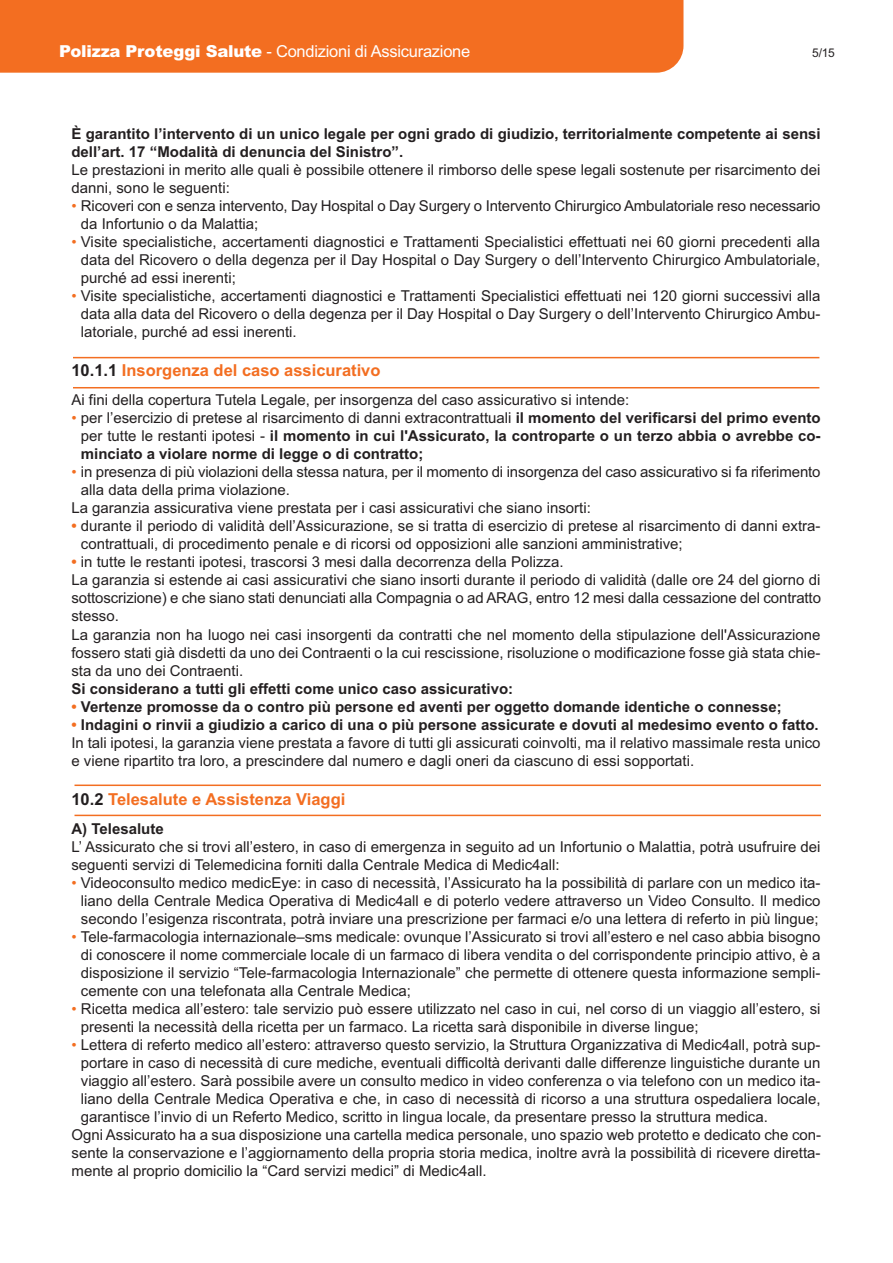
<style>
.page{position:relative;width:893px;height:1263px;background:#fff}
.page>*{position:absolute;margin:0;border:0;box-sizing:border-box;transform-origin:0 0}
.t1{font:700 16.5px "Arial";color:#f36e21}
.t2{font:16.5px "Arial";letter-spacing:-.015em;color:#fff}
.t3{font:15px/18px "Arial";color:#231f20}
.t4{font:700 15px/18px "Arial";color:#231f20}
.t5{font:12px "Arial";color:#231f20}
.s1{font-weight:900}
.s2{color:#f36e21}
.s3{color:#231f20}
.s4{font-weight:400;color:#f36e21}
.s5{font-weight:400}
.s6{font-weight:700;color:#f36e21}
.s7{font-weight:700}
</style>
<div class="page">
<div style="left:0;top:0;width:683px;height:73px;background:#f36e21"></div>
<hr style="left:75px;top:815px;width:746px;height:1px;background:#f36e21">
<hr style="left:75px;top:784px;width:746px;height:2px;background:#f36e21">
<hr style="left:73px;top:387px;width:746px;height:1px;background:#f36e21">
<hr style="left:73px;top:357px;width:746px;height:1px;background:#f36e21">
<p class="t2" style="left:59px;top:46px;width:413px"><span class="s1">Polizza Proteggi Salute</span> - Condizioni di Assicurazione</p>
<p class="t5" style="left:812px;top:48px;width:24px">5/15</p>
<p class="t4" style="left:71px;top:126px;width:751px">È garantito l’intervento di un unico legale per ogni grado di giudizio, territorialmente competente ai sensi dell’art. 17 “Modalità di denuncia del Sinistro”.</p>
<p class="t3" style="left:71px;top:162px;width:751px">Le prestazioni in merito alle quali è possibile ottenere il rimborso delle spese legali sostenute per risarcimento dei danni, sono le seguenti:</p>
<p class="t3" style="left:81px;top:198px;width:741px;text-indent:-9px"><span class="s2">•</span> Ricoveri con e senza intervento, Day Hospital o Day Surgery o Intervento Chirurgico Ambulatoriale reso necessario da Infortunio o da Malattia;</p>
<p class="t3" style="left:81px;top:234px;width:741px;text-align:justify;text-indent:-9px"><span class="s2">•</span> Visite specialistiche, accertamenti diagnostici e Trattamenti Specialistici effettuati nei 60 giorni precedenti alla data del Ricovero o della degenza per il Day Hospital o Day Surgery o dell’Intervento Chirurgico Ambulatoriale, purché ad essi inerenti;</p>
<p class="t3" style="left:81px;top:288px;width:741px;text-align:justify;text-indent:-9px"><span class="s2">•</span> Visite specialistiche, accertamenti diagnostici e Trattamenti Specialistici effettuati nei 120 giorni successivi alla data alla data del Ricovero o della degenza per il Day Hospital o Day Surgery o dell’Intervento Chirurgico Ambu&shy;latoriale, purché ad essi inerenti.</p>
<p class="t1" style="left:71px;top:364px;width:311px"><span class="s3">10.1.1</span> Insorgenza del caso assicurativo</p>
<p class="t3" style="left:71px;top:393px;width:559px">Ai fini della copertura Tutela Legale, per insorgenza del caso assicurativo si intende:</p>
<p class="t4" style="left:81px;top:411px;width:741px;text-align:justify;text-indent:-9px"><span class="s4">•</span> <span class="s5">per l’esercizio di pretese al risarcimento di danni extracontrattuali</span> il momento del verificarsi del primo evento <span class="s5">per tutte le restanti ipotesi -</span> il momento in cui l'Assicurato, la controparte o un terzo abbia o avrebbe co&shy;minciato a violare norme di legge o di contratto;</p>
<p class="t3" style="left:71px;top:465px;width:751px"><span class="s2">•</span> in presenza di più violazioni della stessa natura, per il momento di insorgenza del caso assicurativo si fa riferimento</p>
<p class="t3" style="left:81px;top:483px;width:211px">alla data della prima violazione.</p>
<p class="t3" style="left:71px;top:501px;width:521px">La garanzia assicurativa viene prestata per i casi assicurativi che siano insorti:</p>
<p class="t3" style="left:81px;top:519px;width:741px;text-indent:-9px"><span class="s6">•</span> durante il periodo di validità dell’Assicurazione, se si tratta di esercizio di pretese al risarcimento di danni extra&shy;contrattuali, di procedimento penale e di ricorsi od opposizioni alle sanzioni amministrative;</p>
<p class="t3" style="left:71px;top:555px;width:751px"><span class="s6">•</span> in tutte le restanti ipotesi, trascorsi 3 mesi dalla decorrenza della Polizza.<br>La garanzia si estende ai casi assicurativi che siano insorti durante il periodo di validità (dalle ore 24 del giorno di sottoscrizione) e che siano stati denunciati alla Compagnia o ad ARAG, entro 12 mesi dalla cessazione del contratto stesso.<br>La garanzia non ha luogo nei casi insorgenti da contratti che nel momento della stipulazione dell'Assicurazione fossero stati già disdetti da uno dei Contraenti o la cui rescissione, risoluzione o modificazione fosse già stata chie&shy;sta da uno dei Contraenti.</p>
<p class="t4" style="left:71px;top:681px;width:443px">Si considerano a tutti gli effetti come unico caso assicurativo:</p>
<p class="t4" style="left:71px;top:699px;width:712px"><span class="s2">•</span> Vertenze promosse da o contro più persone ed aventi per oggetto domande identiche o connesse;</p>
<p class="t3" style="left:71px;top:717px;width:751px"><span class="s6">•</span> <span class="s7">Indagini o rinvii a giudizio a carico di una o più persone assicurate e dovuti al medesimo evento o fatto.<br></span>In tali ipotesi, la garanzia viene prestata a favore di tutti gli assicurati coinvolti, ma il relativo massimale resta unico e viene ripartito tra loro, a prescindere dal numero e dagli oneri da ciascuno di essi sopportati.</p>
<p class="t1" style="left:71px;top:793px;width:275px"><span class="s3">10.2</span> Telesalute e Assistenza Viaggi</p>
<p class="t4" style="left:71px;top:821px;width:94px">A) Telesalute</p>
<p class="t3" style="left:71px;top:839px;width:751px">L’ Assicurato che si trovi all’estero, in caso di emergenza in seguito ad un Infortunio o Malattia, potrà usufruire dei seguenti servizi di Telemedicina forniti dalla Centrale Medica di Medic4all:</p>
<p class="t3" style="left:81px;top:875px;width:741px;text-align:justify;text-indent:-9px"><span class="s2">•</span> Videoconsulto medico medicEye: in caso di necessità, l’Assicurato ha la possibilità di parlare con un medico ita&shy;liano della Centrale Medica Operativa di Medic4all e di poterlo vedere attraverso un Video Consulto. Il medico secondo l’esigenza riscontrata, potrà inviare una prescrizione per farmaci e/o una lettera di referto in più lingue;</p>
<p class="t3" style="left:81px;top:929px;width:741px;text-align:justify;text-indent:-9px"><span class="s2">•</span> Tele-farmacologia internazionale–sms medicale: ovunque l’Assicurato si trovi all’estero e nel caso abbia bisogno di conoscere il nome commerciale locale di un farmaco di libera vendita o del corrispondente principio attivo, è a disposizione il servizio “Tele-farmacologia Internazionale” che permette di ottenere questa informazione sempli&shy;cemente con una telefonata alla Centrale Medica;</p>
<p class="t3" style="left:81px;top:1001px;width:741px;text-indent:-9px"><span class="s2">•</span> Ricetta medica all’estero: tale servizio può essere utilizzato nel caso in cui, nel corso di un viaggio all’estero, si presenti la necessità della ricetta per un farmaco. La ricetta sarà disponibile in diverse lingue;</p>
<p class="t3" style="left:71px;top:1037px;width:751px"><span class="s2">•</span> Lettera di referto medico all’estero: attraverso questo servizio, la Struttura Organizzativa di Medic4all, potrà sup-</p>
<p class="t3" style="left:81px;top:1055px;width:741px">portare in caso di necessità di cure mediche, eventuali difficoltà derivanti dalle differenze linguistiche durante un</p>
<p class="t3" style="left:81px;top:1073px;width:741px">viaggio all’estero. Sarà possibile avere un consulto medico in video conferenza o via telefono con un medico ita-</p>
<p class="t3" style="left:81px;top:1091px;width:741px">liano della Centrale Medica Operativa e che, in caso di necessità di ricorso a una struttura ospedaliera locale,</p>
<p class="t3" style="left:81px;top:1109px;width:688px">garantisce l’invio di un Referto Medico, scritto in lingua locale, da presentare presso la struttura medica.</p>
<p class="t3" style="left:71px;top:1127px;width:751px">Ogni Assicurato ha a sua disposizione una cartella medica personale, uno spazio web protetto e dedicato che con-</p>
<p class="t3" style="left:71px;top:1145px;width:751px">sente la conservazione e l’aggiornamento della propria storia medica, inoltre avrà la possibilità di ricevere diretta-</p>
<p class="t3" style="left:72px;top:1163px;width:417px">mente al proprio domicilio la “Card servizi medici” di Medic4all.</p>
</div>
